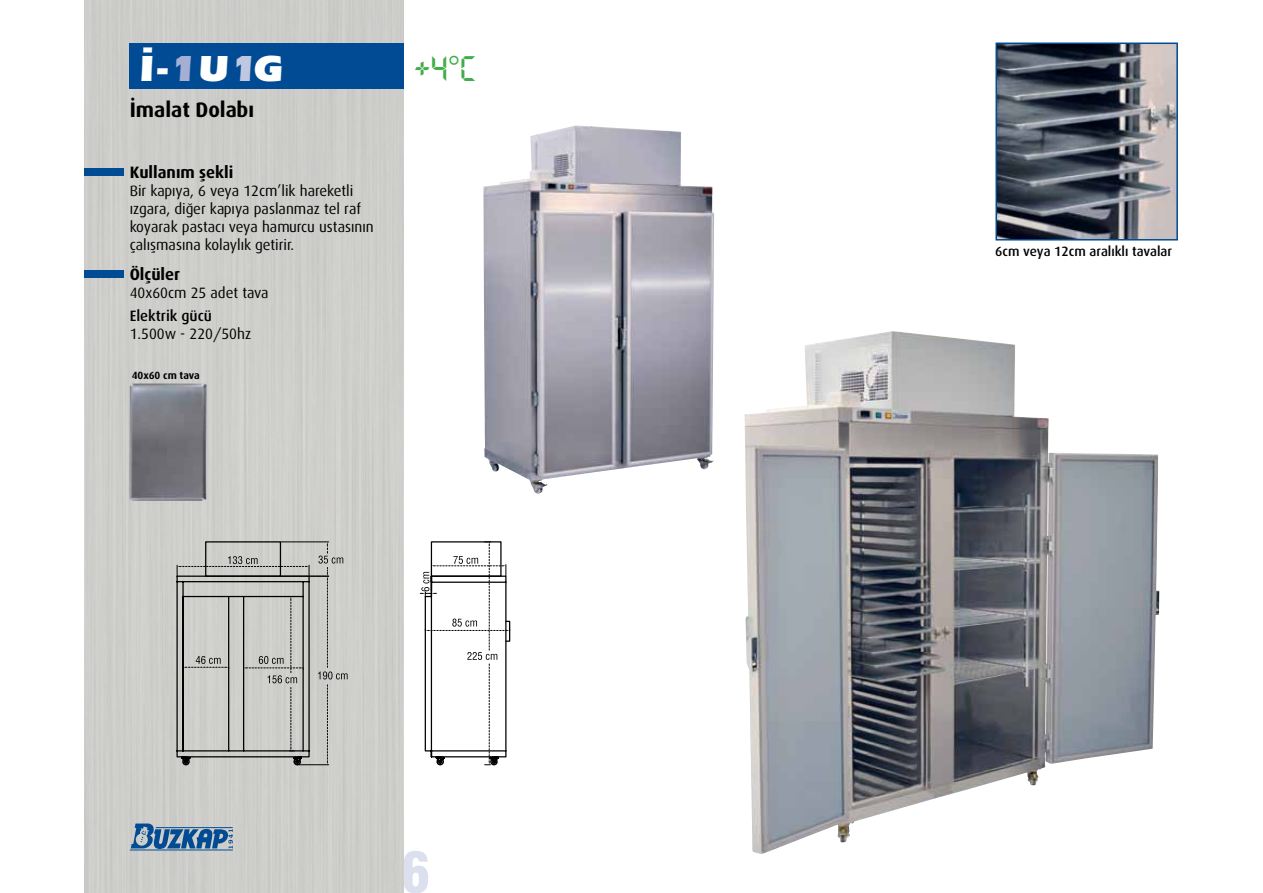
<style>
.page{position:relative;width:1263px;height:893px;background:#fff}
.page>*{position:absolute;margin:0;border:0;box-sizing:border-box;transform-origin:0 0}
.t1{font:55.5px "Helvetica Condensed Black Tr";color:#dcdfee}
.t2{font:37.5px "Eras Ultra Bold Tr";color:#fff}
.t3{font:34.5px "Digiface Tr";color:#41ad49}
.t4{font:21px "Dax Bold Tr";color:#000}
.t5{font:16.5px "Dax Bold Tr";color:#000}
.t6{font:15px/18px "Dax Regular Tr";color:#000}
.t7{font:15px "Dax Medium Tr";color:#000}
.t8{font:13.5px "Dax Medium Tr";color:#000}
.t9{font:10.5px "Dax Bold Tr";color:#000}
.s1{color:#a4afd3}
.s2{color:#c0c7e1}
</style>
<div class="page">
<div style="left:85px;top:0;width:319px;height:893px;background:#cdcdcb"></div>
<div style="left:129px;top:43px;width:275px;height:45px;background:#004b93"></div>
<svg style="left:131px;top:823px;width:102px;height:26px;background:#658bae"></svg>
<hr style="left:130px;top:849px;width:103px;height:1px;background:#004b93">
<hr style="left:156px;top:827px;width:77px;height:1px;background:#004b93">
<img style="left:744px;top:331px;width:415px;height:523px">
<img style="left:483px;top:126px;width:231px;height:368px">
<div style="left:85px;top:168px;width:39px;height:8px;background:#004b93"></div>
<div style="left:85px;top:270px;width:39px;height:7px;background:#004b93"></div>
<div style="left:205px;top:541px;width:76px;height:36px;border:1px solid #000"></div>
<svg style="left:168px;top:542px;width:180px;height:232px;background:#b9b9b7"></svg>
<svg style="left:420px;top:541px;width:91px;height:225px"></svg>
<img style="left:998px;top:46px;width:177px;height:192px">
<div style="left:995px;top:43px;width:183px;height:198px;border:2px solid #004b93"></div>
<img style="left:129px;top:383px;width:78px;height:119px">
<h2 class="t2" style="left:139px;top:47px;width:145px">İ-<span class="s1">1</span>U<span class="s2">1</span>G</h2>
<h3 class="t4" style="left:130px;top:98px;width:126px">‹malat Dolab›</h3>
<p class="t5" style="left:130px;top:163px;width:105px">Kullanım flekli</p>
<p class="t6" style="left:130px;top:182px;width:245px">Bir kapıya, 6 veya 12cm’lik hareketli ızgara, diğer kapıya paslanmaz tel raf koyarak pastacı veya hamurcu ustasının çalışmasına kolaylık getirir.</p>
<p class="t5" style="left:130px;top:265px;width:52px">Ölçüler</p>
<p class="t6" style="left:130px;top:284px;width:140px">40x60cm 25 adet tava</p>
<p class="t7" style="left:130px;top:307px;width:84px">Elektrik gücü</p>
<p class="t6" style="left:130px;top:324px;width:123px">1.500w - 220/50hz</p>
<p class="t9" style="left:132px;top:370px;width:70px">40x60 cm tava</p>
<h3 class="t3" style="left:414px;top:46px;width:63px">+4°C</h3>
<h1 class="t1" style="left:402px;top:837px;width:29px">6</h1>
<p class="t8" style="left:995px;top:244px;width:178px">6cm veya 12cm aralıklı tavalar</p>
</div>
